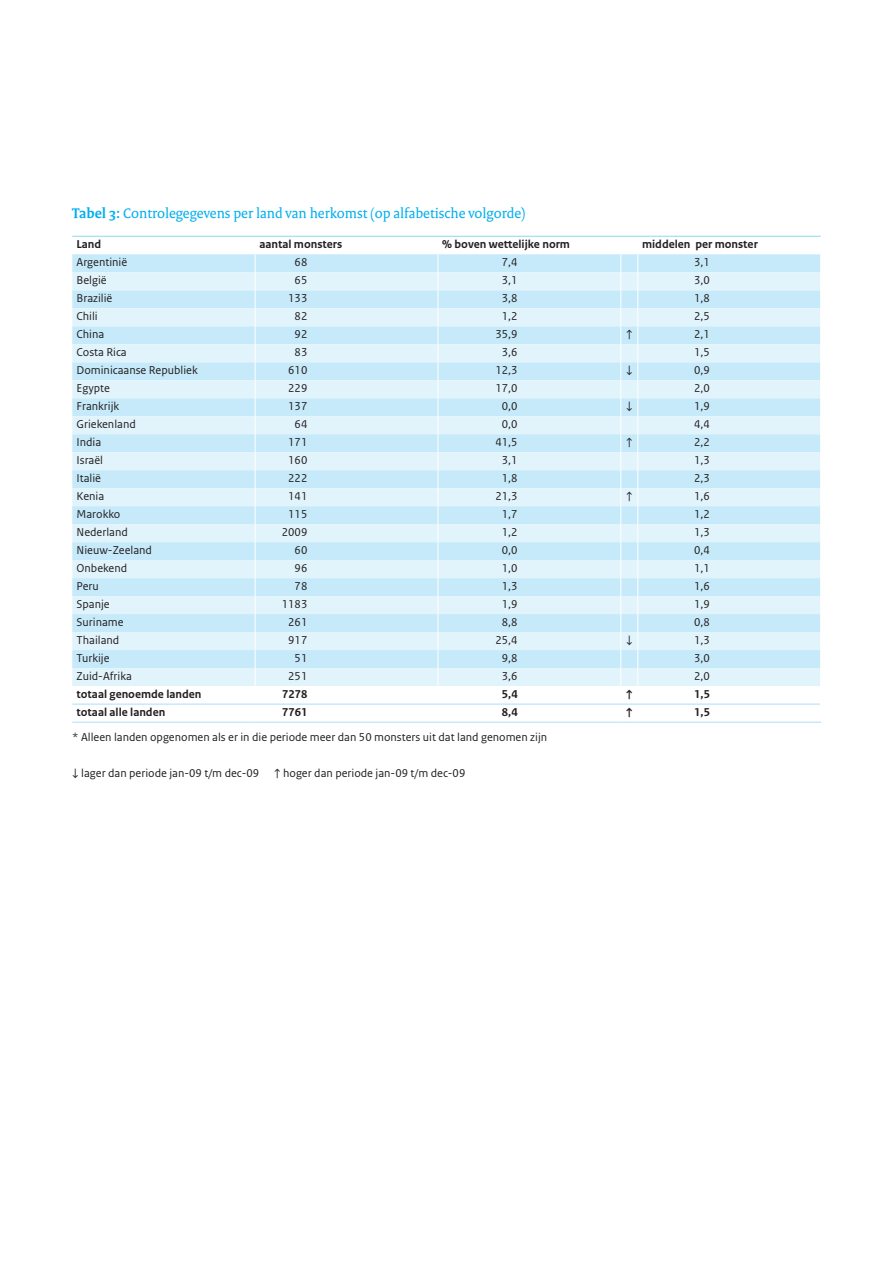
<style>
.page{position:relative;width:893px;height:1263px;background:#fff}
.page>*{position:absolute;margin:0;border:0;box-sizing:border-box;transform-origin:0 0}
.t1{font:15px "Rijksoverheid Serif";color:#00aeef}
.t2{font:12px "Rijksoverheid Sans Text";color:#231f20}
.t3{font:700 12px "Rijksoverheid Sans Text";color:#231f20}
.s1{font-weight:700}
</style>
<div class="page">
<div style="left:72px;top:254px;width:748px;height:18px;background:#c6eafa"></div>
<svg style="left:72px;top:272px;width:748px;height:414px;background:#d4effb"></svg>
<svg style="left:255px;top:254px;width:1px;height:468px"></svg>
<svg style="left:438px;top:254px;width:1px;height:468px"></svg>
<hr style="left:72px;top:704px;width:183px;height:1px;background:#aae0f9">
<hr style="left:255px;top:704px;width:183px;height:1px;background:#aae0f9">
<hr style="left:438px;top:704px;width:183px;height:1px;background:#aae0f9">
<hr style="left:638px;top:704px;width:182px;height:1px;background:#aae0f9">
<hr style="left:72px;top:236px;width:183px;height:1px;background:#8dd7f7">
<hr style="left:255px;top:236px;width:183px;height:1px;background:#8dd7f7">
<hr style="left:438px;top:236px;width:183px;height:1px;background:#8dd7f7">
<svg style="left:621px;top:236px;width:17px;height:1px"></svg>
<hr style="left:638px;top:236px;width:183px;height:1px;background:#8dd7f7">
<hr style="left:72px;top:722px;width:183px;height:1px;background:#aae0f9">
<hr style="left:255px;top:722px;width:183px;height:1px;background:#aae0f9">
<hr style="left:438px;top:722px;width:183px;height:1px;background:#aae0f9">
<svg style="left:620px;top:254px;width:18px;height:469px;background:#d9f1fb"></svg>
<hr style="left:638px;top:722px;width:183px;height:1px;background:#aae0f9">
<p class="t1" style="left:72px;top:204px;width:455px"><span class="s1">Tabel 3:</span> Controlegegevens per land van herkomst (op alfabetische volgorde)</p>
<p class="t3" style="left:77px;top:238px;width:26px">Land</p>
<p class="t3" style="left:259px;top:238px;width:84px">aantal monsters</p>
<p class="t3" style="left:442px;top:238px;width:129px">% boven wettelijke norm</p>
<p class="t3" style="left:642px;top:238px;width:117px">middelen per monster</p>
<p class="t2" style="left:77px;top:255px;width:52px">Argentinië</p>
<p class="t2" style="left:295px;top:255px;width:14px">68</p>
<p class="t2" style="left:502px;top:255px;width:17px">7,4</p>
<p class="t2" style="left:694px;top:255px;width:17px">3,1</p>
<p class="t2" style="left:77px;top:273px;width:32px">België</p>
<p class="t2" style="left:295px;top:273px;width:14px">65</p>
<p class="t2" style="left:502px;top:273px;width:17px">3,1</p>
<p class="t2" style="left:694px;top:273px;width:17px">3,0</p>
<p class="t2" style="left:77px;top:291px;width:37px">Brazilië</p>
<p class="t2" style="left:288px;top:291px;width:21px">133</p>
<p class="t2" style="left:502px;top:291px;width:17px">3,8</p>
<p class="t2" style="left:694px;top:291px;width:17px">1,8</p>
<p class="t2" style="left:77px;top:309px;width:23px">Chili</p>
<p class="t2" style="left:295px;top:309px;width:14px">82</p>
<p class="t2" style="left:502px;top:309px;width:17px">1,2</p>
<p class="t2" style="left:694px;top:309px;width:17px">2,5</p>
<p class="t2" style="left:77px;top:327px;width:29px">China</p>
<p class="t2" style="left:295px;top:327px;width:14px">92</p>
<p class="t2" style="left:495px;top:327px;width:24px">35,9</p>
<p class="t2" style="left:626px;top:327px;width:8px">↑</p>
<p class="t2" style="left:694px;top:327px;width:17px">2,1</p>
<p class="t2" style="left:77px;top:345px;width:52px">Costa Rica</p>
<p class="t2" style="left:295px;top:345px;width:14px">83</p>
<p class="t2" style="left:502px;top:345px;width:17px">3,6</p>
<p class="t2" style="left:694px;top:345px;width:17px">1,5</p>
<p class="t2" style="left:77px;top:363px;width:123px">Dominicaanse Republiek</p>
<p class="t2" style="left:288px;top:363px;width:21px">610</p>
<p class="t2" style="left:495px;top:363px;width:24px">12,3</p>
<p class="t2" style="left:626px;top:363px;width:8px">↓</p>
<p class="t2" style="left:694px;top:363px;width:17px">0,9</p>
<p class="t2" style="left:77px;top:381px;width:35px">Egypte</p>
<p class="t2" style="left:288px;top:381px;width:21px">229</p>
<p class="t2" style="left:495px;top:381px;width:24px">17,0</p>
<p class="t2" style="left:694px;top:381px;width:17px">2,0</p>
<p class="t2" style="left:77px;top:399px;width:44px">Frankrijk</p>
<p class="t2" style="left:288px;top:399px;width:21px">137</p>
<p class="t2" style="left:502px;top:399px;width:17px">0,0</p>
<p class="t2" style="left:626px;top:399px;width:8px">↓</p>
<p class="t2" style="left:694px;top:399px;width:17px">1,9</p>
<p class="t2" style="left:77px;top:417px;width:61px">Griekenland</p>
<p class="t2" style="left:295px;top:417px;width:14px">64</p>
<p class="t2" style="left:502px;top:417px;width:17px">0,0</p>
<p class="t2" style="left:694px;top:417px;width:17px">4,4</p>
<p class="t2" style="left:77px;top:435px;width:26px">India</p>
<p class="t2" style="left:288px;top:435px;width:21px">171</p>
<p class="t2" style="left:495px;top:435px;width:24px">41,5</p>
<p class="t2" style="left:626px;top:435px;width:8px">↑</p>
<p class="t2" style="left:694px;top:435px;width:17px">2,2</p>
<p class="t2" style="left:77px;top:453px;width:28px">Israël</p>
<p class="t2" style="left:288px;top:453px;width:21px">160</p>
<p class="t2" style="left:502px;top:453px;width:17px">3,1</p>
<p class="t2" style="left:694px;top:453px;width:17px">1,3</p>
<p class="t2" style="left:77px;top:471px;width:26px">Italië</p>
<p class="t2" style="left:288px;top:471px;width:21px">222</p>
<p class="t2" style="left:502px;top:471px;width:17px">1,8</p>
<p class="t2" style="left:694px;top:471px;width:17px">2,3</p>
<p class="t2" style="left:77px;top:489px;width:29px">Kenia</p>
<p class="t2" style="left:288px;top:489px;width:21px">141</p>
<p class="t2" style="left:495px;top:489px;width:24px">21,3</p>
<p class="t2" style="left:626px;top:489px;width:8px">↑</p>
<p class="t2" style="left:694px;top:489px;width:17px">1,6</p>
<p class="t2" style="left:77px;top:507px;width:45px">Marokko</p>
<p class="t2" style="left:288px;top:507px;width:21px">115</p>
<p class="t2" style="left:502px;top:507px;width:17px">1,7</p>
<p class="t2" style="left:694px;top:507px;width:17px">1,2</p>
<p class="t2" style="left:77px;top:525px;width:53px">Nederland</p>
<p class="t2" style="left:282px;top:525px;width:27px">2009</p>
<p class="t2" style="left:502px;top:525px;width:17px">1,2</p>
<p class="t2" style="left:694px;top:525px;width:17px">1,3</p>
<p class="t2" style="left:77px;top:543px;width:77px">Nieuw-Zeeland</p>
<p class="t2" style="left:295px;top:543px;width:14px">60</p>
<p class="t2" style="left:502px;top:543px;width:17px">0,0</p>
<p class="t2" style="left:694px;top:543px;width:17px">0,4</p>
<p class="t2" style="left:77px;top:561px;width:52px">Onbekend</p>
<p class="t2" style="left:295px;top:561px;width:14px">96</p>
<p class="t2" style="left:502px;top:561px;width:17px">1,0</p>
<p class="t2" style="left:694px;top:561px;width:17px">1,1</p>
<p class="t2" style="left:77px;top:579px;width:24px">Peru</p>
<p class="t2" style="left:295px;top:579px;width:14px">78</p>
<p class="t2" style="left:502px;top:579px;width:17px">1,3</p>
<p class="t2" style="left:694px;top:579px;width:17px">1,6</p>
<p class="t2" style="left:77px;top:597px;width:35px">Spanje</p>
<p class="t2" style="left:282px;top:597px;width:27px">1183</p>
<p class="t2" style="left:502px;top:597px;width:17px">1,9</p>
<p class="t2" style="left:694px;top:597px;width:17px">1,9</p>
<p class="t2" style="left:77px;top:615px;width:49px">Suriname</p>
<p class="t2" style="left:288px;top:615px;width:21px">261</p>
<p class="t2" style="left:502px;top:615px;width:17px">8,8</p>
<p class="t2" style="left:694px;top:615px;width:17px">0,8</p>
<p class="t2" style="left:77px;top:633px;width:44px">Thailand</p>
<p class="t2" style="left:288px;top:633px;width:21px">917</p>
<p class="t2" style="left:495px;top:633px;width:24px">25,4</p>
<p class="t2" style="left:626px;top:633px;width:8px">↓</p>
<p class="t2" style="left:694px;top:633px;width:17px">1,3</p>
<p class="t2" style="left:77px;top:651px;width:35px">Turkije</p>
<p class="t2" style="left:295px;top:651px;width:14px">51</p>
<p class="t2" style="left:502px;top:651px;width:17px">9,8</p>
<p class="t2" style="left:694px;top:651px;width:17px">3,0</p>
<p class="t2" style="left:77px;top:669px;width:57px">Zuid-Afrika</p>
<p class="t2" style="left:288px;top:669px;width:21px">251</p>
<p class="t2" style="left:502px;top:669px;width:17px">3,6</p>
<p class="t2" style="left:694px;top:669px;width:17px">2,0</p>
<p class="t3" style="left:77px;top:687px;width:126px">totaal genoemde landen</p>
<p class="t3" style="left:282px;top:687px;width:27px">7278</p>
<p class="t3" style="left:502px;top:687px;width:17px">5,4</p>
<p class="t3" style="left:626px;top:687px;width:9px">↑</p>
<p class="t3" style="left:694px;top:687px;width:17px">1,5</p>
<p class="t3" style="left:77px;top:705px;width:90px">totaal alle landen</p>
<p class="t3" style="left:282px;top:705px;width:27px">7761</p>
<p class="t3" style="left:502px;top:705px;width:17px">8,4</p>
<p class="t3" style="left:626px;top:705px;width:9px">↑</p>
<p class="t3" style="left:694px;top:705px;width:17px">1,5</p>
<p class="t2" style="left:72px;top:730px;width:476px">* Alleen landen opgenomen als er in die periode meer dan 50 monsters uit dat land genomen zijn</p>
<p class="t2" style="left:72px;top:766px;width:395px">↓ lager dan periode jan-09 t/m dec-09 ↑ hoger dan periode jan-09 t/m dec-09</p>
</div>
